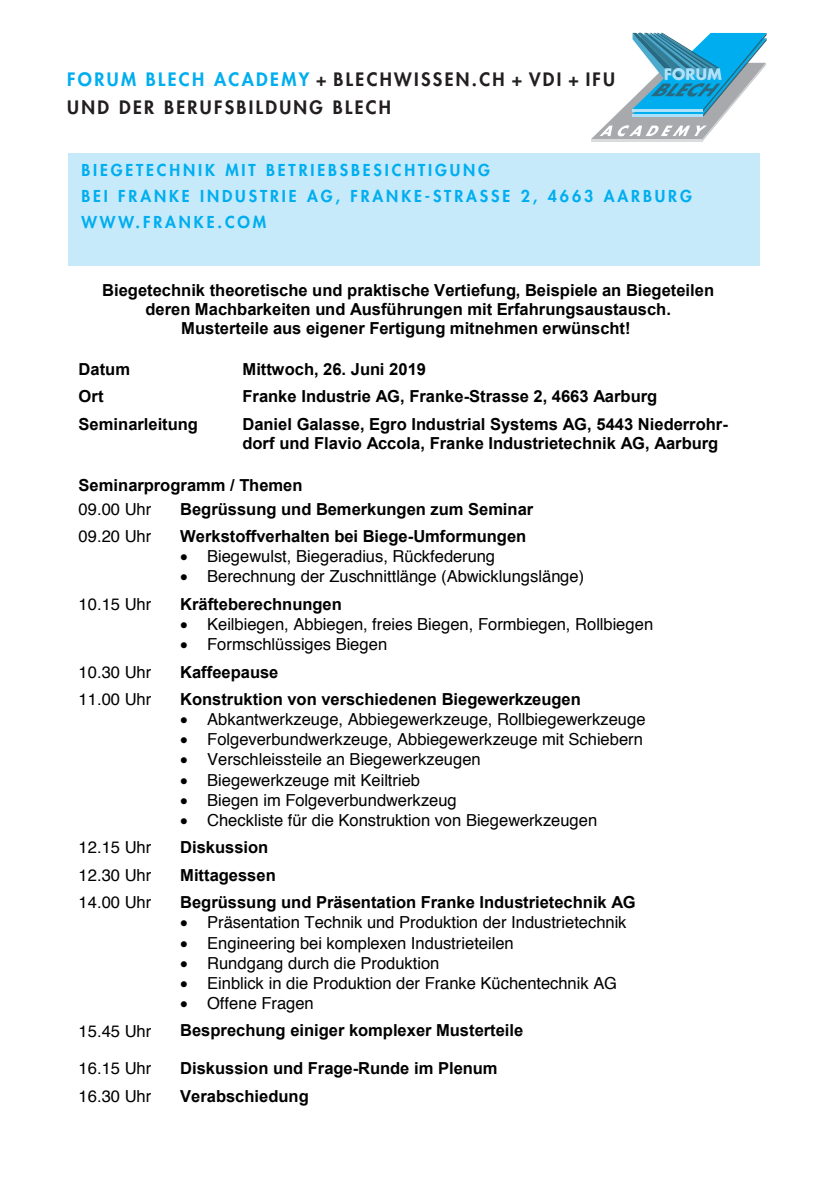
<style>
.page{position:relative;width:828px;height:1191px;background:#fff}
.page>*{position:absolute;margin:0;border:0;box-sizing:border-box;transform-origin:0 0}
.t1{font:800 18px/28px "Futura";letter-spacing:.13em;color:#231f20}
.t2{font:700 16.6px/19px "Arial";color:#000}
.t3{font:16.6px/20px "Helvetica";color:#000}
.t4{font:16.6px/20px "Symbol";color:#000;text-align:justify}
.t5{font:800 16px/26px "Futura";letter-spacing:.18em;color:#00aeef}
.s1{color:#00aeef}
</style>
<div class="page">
<svg style="left:591px;top:33px;width:175px;height:108px"></svg>
<div style="left:68px;top:153px;width:692px;height:113px;background:#c7eafb"></div>
<p class="t1" style="left:67px;top:67px;width:549px"><span class="s1">FORUM BLECH ACADEMY</span> + BLECHWISSEN.CH + VDI + IFU<br>UND DER BERUFSBILDUNG BLECH</p>
<p class="t5" style="left:81px;top:158px;width:612px">BIEGETECHNIK MIT BETRIEBSBESICHTIGUNG<br>BEI FRANKE INDUSTRIE AG, FRANKE-STRASSE 2, 4663 AARBURG<br>WWW.FRANKE.COM</p>
<p class="t2" style="left:102px;top:282px;width:613px;text-align:center">Biegetechnik theoretische und praktische Vertiefung, Beispiele an Biegeteilen deren Machbarkeiten und Ausführungen mit Erfahrungsaustausch.<br>Musterteile aus eigener Fertigung mitnehmen erwünscht!</p>
<p class="t2" style="left:79px;top:361px;width:53px">Datum</p>
<p class="t2" style="left:242px;top:361px;width:185px">Mittwoch, 26. Juni 2019</p>
<p class="t2" style="left:79px;top:388px;width:26px">Ort</p>
<p class="t2" style="left:242px;top:388px;width:416px">Franke Industrie AG, Franke-Strasse 2, 4663 Aarburg</p>
<p class="t2" style="left:79px;top:416px;width:121px">Seminarleitung</p>
<p class="t2" style="left:242px;top:416px;width:487px">Daniel Galasse, Egro Industrial Systems AG, 5443 Niederrohr&shy;dorf und Flavio Accola, Franke Industrietechnik AG, Aarburg</p>
<p class="t2" style="left:79px;top:477px;width:225px">Seminarprogramm / Themen</p>
<p class="t3" style="left:79px;top:500px;width:74px">09.00 Uhr</p>
<p class="t2" style="left:180px;top:501px;width:355px">Begrüssung und Bemerkungen zum Seminar</p>
<p class="t3" style="left:79px;top:528px;width:74px">09.20 Uhr</p>
<p class="t2" style="left:180px;top:528px;width:348px">Werkstoffverhalten bei Biege-Umformungen</p>
<p class="t3" style="left:207px;top:548px;width:378px;text-indent:-27px">• Biegewulst, Biegeradius, Rückfederung<br>Berechnung der Zuschnittlänge (Abwicklungslänge)</p>
<p class="t3" style="left:79px;top:596px;width:74px">10.15 Uhr</p>
<p class="t2" style="left:180px;top:596px;width:163px">Kräfteberechnungen</p>
<p class="t3" style="left:207px;top:615px;width:447px;text-indent:-27px">• Keilbiegen, Abbiegen, freies Biegen, Formbiegen, Rollbiegen<br>Formschlüssiges Biegen</p>
<p class="t3" style="left:79px;top:663px;width:74px">10.30 Uhr</p>
<p class="t2" style="left:180px;top:664px;width:100px">Kaffeepause</p>
<p class="t3" style="left:79px;top:691px;width:74px">11.00 Uhr</p>
<p class="t2" style="left:180px;top:691px;width:402px">Konstruktion von verschiedenen Biegewerkzeugen</p>
<p class="t3" style="left:207px;top:711px;width:440px;text-indent:-27px">• Abkantwerkzeuge, Abbiegewerkzeuge, Rollbiegewerkzeuge Folgeverbundwerkzeuge, Abbiegewerkzeuge mit Schiebern Verschleissteile an Biegewerkzeugen<br>Biegewerkzeuge mit Keiltrieb<br>Biegen im Folgeverbundwerkzeug<br>Checkliste für die Konstruktion von Biegewerkzeugen</p>
<p class="t3" style="left:79px;top:839px;width:74px">12.15 Uhr</p>
<p class="t2" style="left:180px;top:839px;width:90px">Diskussion</p>
<p class="t3" style="left:79px;top:866px;width:74px">12.30 Uhr</p>
<p class="t2" style="left:180px;top:867px;width:97px">Mittagessen</p>
<p class="t3" style="left:79px;top:894px;width:74px">14.00 Uhr</p>
<p class="t2" style="left:180px;top:894px;width:457px">Begrüssung und Präsentation Franke Industrietechnik AG</p>
<p class="t3" style="left:207px;top:914px;width:421px;text-indent:-27px">• Präsentation Technik und Produktion der Industrietechnik Engineering bei komplexen Industrieteilen<br>Rundgang durch die Produktion<br>Einblick in die Produktion der Franke Küchentechnik AG Offene Fragen</p>
<p class="t3" style="left:79px;top:1022px;width:74px">15.45 Uhr</p>
<p class="t3" style="left:79px;top:1060px;width:74px">16.15 Uhr</p>
<p class="t4" style="left:180px;top:728px;width:9px">• • • • • •</p>
<p class="t4" style="left:180px;top:931px;width:9px">• • • • •</p>
<p class="t2" style="left:180px;top:1022px;width:345px">Besprechung einiger komplexer Musterteile</p>
<p class="t2" style="left:180px;top:1060px;width:319px">Diskussion und Frage-Runde im Plenum</p>
<p class="t3" style="left:79px;top:1087px;width:74px">16.30 Uhr</p>
<p class="t2" style="left:180px;top:1087px;width:130px">Verabschiedung</p>
</div>
